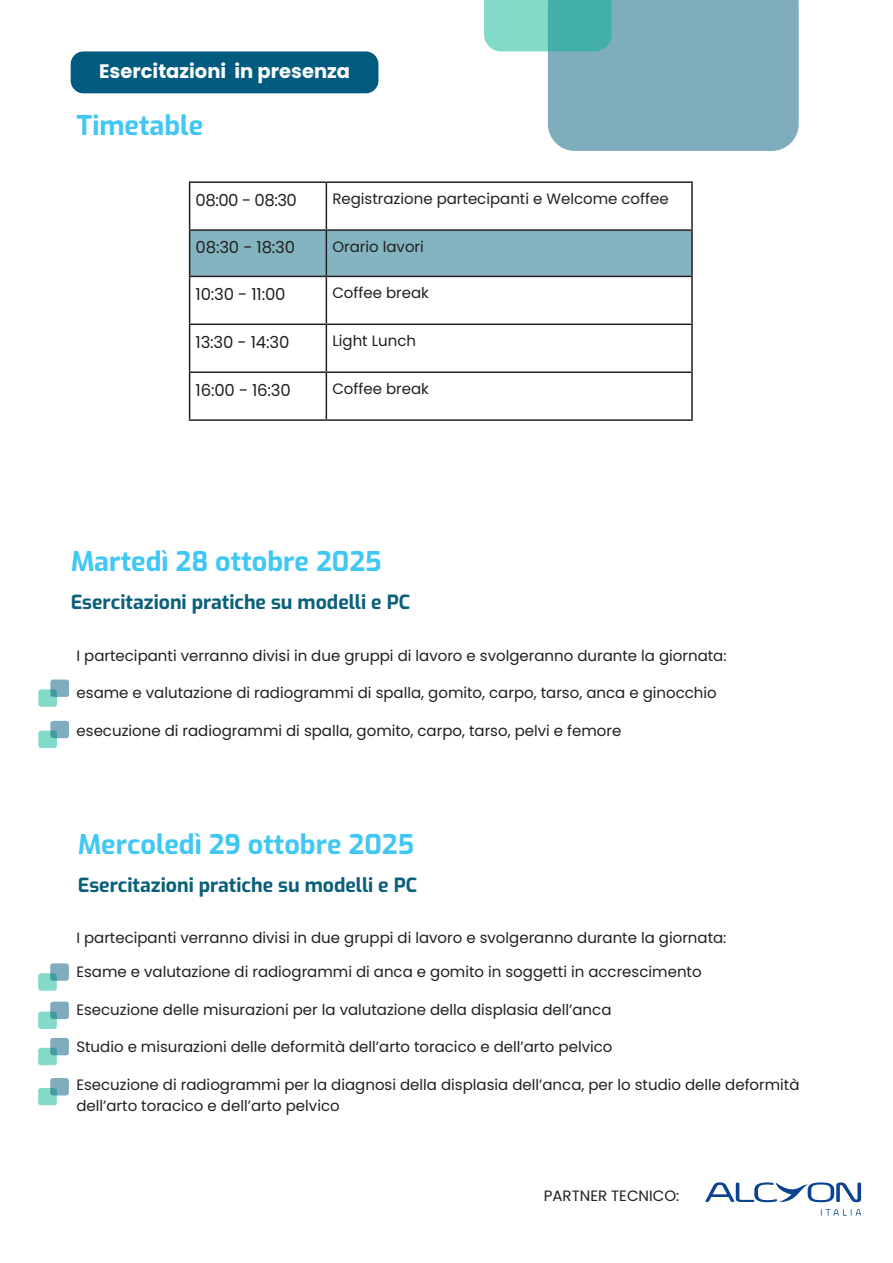
<style>
.page{position:relative;width:893px;height:1263px;background:#fff}
.page>*{position:absolute;margin:0;border:0;box-sizing:border-box;transform-origin:0 0}
.t1{font:27px "Exo";color:#40c7f4}
.t2{font:19.5px "Exo";color:#0a5f7b}
.t3{font:700 19.5px "Poppins";color:#fff}
.t4{font:16.5px "Poppins";letter-spacing:-.01em;color:#231f20}
.t5{font:15px/21px "Poppins";color:#231f20}
</style>
<div class="page">
<svg style="left:484px;top:0;width:315px;height:151px;background:#8ebbc6"></svg>
<div style="left:71px;top:51px;width:307px;height:42px;background:#015b7e;border-radius:13px"></div>
<svg style="left:821px;top:1209px;width:40px;height:7px"></svg>
<svg style="left:705px;top:1182px;width:156px;height:20px"></svg>
<div style="left:190px;top:231px;width:501px;height:45px;background:#83b4bf"></div>
<hr style="left:189px;top:181px;width:137px;height:2px;background:#231f20">
<hr style="left:189px;top:183px;width:1px;height:46px;background:#231f20">
<hr style="left:326px;top:181px;width:367px;height:2px;background:#231f20">
<hr style="left:326px;top:183px;width:1px;height:46px;background:#231f20">
<hr style="left:691px;top:183px;width:2px;height:46px;background:#231f20">
<hr style="left:189px;top:229px;width:137px;height:2px;background:#231f20">
<hr style="left:189px;top:231px;width:1px;height:45px;background:#231f20">
<hr style="left:326px;top:229px;width:367px;height:2px;background:#231f20">
<hr style="left:326px;top:231px;width:1px;height:45px;background:#231f20">
<hr style="left:691px;top:231px;width:2px;height:45px;background:#231f20">
<hr style="left:189px;top:276px;width:137px;height:1px;background:#231f20">
<hr style="left:189px;top:277px;width:1px;height:47px;background:#231f20">
<hr style="left:326px;top:276px;width:367px;height:1px;background:#231f20">
<hr style="left:326px;top:277px;width:1px;height:47px;background:#231f20">
<hr style="left:691px;top:277px;width:2px;height:47px;background:#231f20">
<hr style="left:189px;top:324px;width:137px;height:1px;background:#231f20">
<hr style="left:189px;top:325px;width:1px;height:46px;background:#231f20">
<hr style="left:326px;top:324px;width:367px;height:1px;background:#231f20">
<hr style="left:326px;top:325px;width:1px;height:46px;background:#231f20">
<hr style="left:691px;top:325px;width:2px;height:46px;background:#231f20">
<hr style="left:189px;top:371px;width:137px;height:2px;background:#231f20">
<hr style="left:189px;top:373px;width:1px;height:46px;background:#231f20">
<hr style="left:326px;top:371px;width:367px;height:2px;background:#231f20">
<hr style="left:326px;top:373px;width:1px;height:46px;background:#231f20">
<hr style="left:691px;top:373px;width:2px;height:46px;background:#231f20">
<hr style="left:189px;top:419px;width:137px;height:2px;background:#231f20">
<hr style="left:326px;top:419px;width:367px;height:2px;background:#231f20">
<div style="left:38px;top:689px;width:19px;height:18px;background:#83dac9;border-radius:3px"></div>
<div style="left:38px;top:973px;width:19px;height:18px;background:#83dac9;border-radius:3px"></div>
<div style="left:38px;top:731px;width:19px;height:17px;background:#83dac9;border-radius:3px"></div>
<div style="left:38px;top:1011px;width:19px;height:18px;background:#83dac9;border-radius:3px"></div>
<div style="left:38px;top:1048px;width:19px;height:17px;background:#83dac9;border-radius:3px"></div>
<div style="left:38px;top:1088px;width:19px;height:17px;background:#83dac9;border-radius:3px"></div>
<svg style="left:50px;top:679px;width:19px;height:18px"></svg>
<svg style="left:50px;top:963px;width:19px;height:18px"></svg>
<svg style="left:50px;top:721px;width:19px;height:17px"></svg>
<svg style="left:50px;top:1002px;width:19px;height:17px"></svg>
<svg style="left:50px;top:1038px;width:19px;height:17px"></svg>
<svg style="left:50px;top:1078px;width:19px;height:17px"></svg>
<p class="t3" style="left:99px;top:60px;width:253px">Esercitazioni in presenza</p>
<p class="t1" style="left:77px;top:106px;width:128px">Timetable</p>
<p class="t4" style="left:196px;top:190px;width:103px">08:00 - 08:30</p>
<p class="t5" style="left:332px;top:188px;width:338px">Registrazione partecipanti e Welcome coffee</p>
<p class="t4" style="left:196px;top:238px;width:101px">08:30 - 18:30</p>
<p class="t5" style="left:332px;top:236px;width:93px">Orario lavori</p>
<p class="t4" style="left:196px;top:284px;width:91px">10:30 - 11:00</p>
<p class="t5" style="left:332px;top:282px;width:98px">Coffee break</p>
<p class="t4" style="left:196px;top:332px;width:95px">13:30 - 14:30</p>
<p class="t5" style="left:332px;top:330px;width:85px">Light Lunch</p>
<p class="t4" style="left:196px;top:380px;width:97px">16:00 - 16:30</p>
<p class="t5" style="left:332px;top:378px;width:98px">Coffee break</p>
<p class="t1" style="left:71px;top:542px;width:312px">Martedì 28 ottobre 2025</p>
<p class="t2" style="left:71px;top:588px;width:341px">Esercitazioni pratiche su modelli e PC</p>
<p class="t5" style="left:77px;top:645px;width:652px">I partecipanti verranno divisi in due gruppi di lavoro e svolgeranno durante la giornata:</p>
<p class="t5" style="left:77px;top:682px;width:642px">esame e valutazione di radiogrammi di spalla, gomito, carpo, tarso, anca e ginocchio</p>
<p class="t5" style="left:77px;top:720px;width:546px">esecuzione di radiogrammi di spalla, gomito, carpo, tarso, pelvi e femore</p>
<p class="t1" style="left:78px;top:825px;width:338px">Mercoledì 29 ottobre 2025</p>
<p class="t2" style="left:78px;top:870px;width:341px">Esercitazioni pratiche su modelli e PC</p>
<p class="t5" style="left:76px;top:927px;width:652px">I partecipanti verranno divisi in due gruppi di lavoro e svolgeranno durante la giornata:</p>
<p class="t5" style="left:76px;top:962px;width:627px">Esame e valutazione di radiogrammi di anca e gomito in soggetti in accrescimento</p>
<p class="t5" style="left:76px;top:999px;width:537px">Esecuzione delle misurazioni per la valutazione della displasia dell’anca</p>
<p class="t5" style="left:76px;top:1037px;width:538px">Studio e misurazioni delle deformità dell’arto toracico e dell’arto pelvico</p>
<p class="t5" style="left:76px;top:1074px;width:725px">Esecuzione di radiogrammi per la diagnosi della displasia dell’anca, per lo studio delle deformità dell’arto toracico e dell’arto pelvico</p>
<p class="t5" style="left:544px;top:1185px;width:137px">PARTNER TECNICO:</p>
</div>
